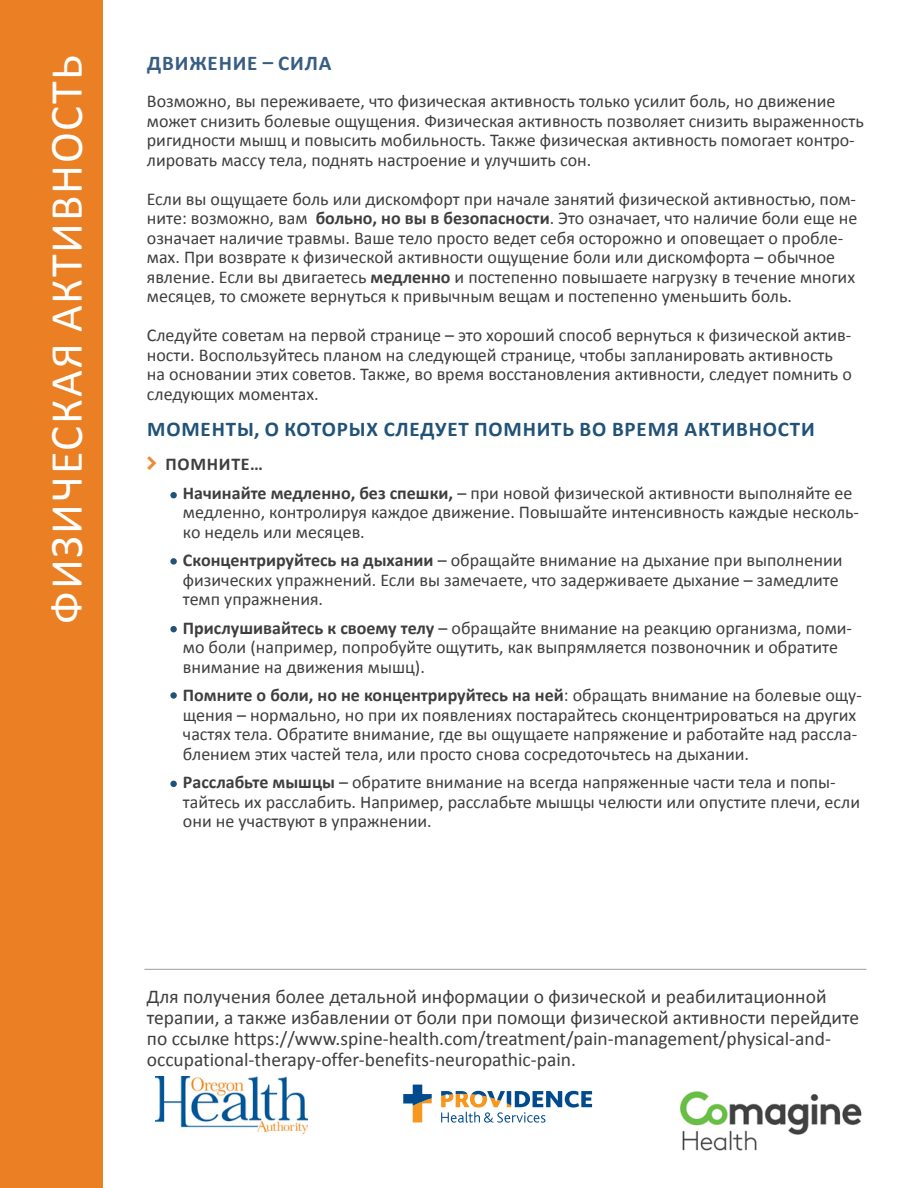
<style>
.page{position:relative;width:918px;height:1188px;background:#fff}
.page>*{position:absolute;margin:0;border:0;box-sizing:border-box;transform-origin:0 0}
.t1{font:46.5px "Calibri";letter-spacing:.04em;color:#fff}
.t2{font:700 21px "Calibri";letter-spacing:.04em;color:#215278}
.t3{font:700 21px "Calibri";letter-spacing:.04em;color:#375d82}
.t4{font:19.5px/21px "Calibri";color:#3e3e3f}
.t5{font:18px/19.5px "Calibri";color:#3e3e3f}
.t6{font:700 18px "Calibri";letter-spacing:.04em;color:#3e3e3f}
.s1{font-weight:700}
</style>
<div class="page">
<hr style="left:144px;top:969px;width:722px;height:1px;background:#9c9c9d">
<img style="left:155px;top:1077px;width:152px;height:57px">
<svg style="left:403px;top:1085px;width:189px;height:38px"></svg>
<div style="left:0;top:0;width:102px;height:1188px;background:#ea8023"></div>
<div style="left:170px;top:492px;width:7px;height:6px;background:#215278;border-radius:50%"></div>
<div style="left:170px;top:558px;width:7px;height:7px;background:#215278;border-radius:50%"></div>
<div style="left:170px;top:626px;width:7px;height:6px;background:#215278;border-radius:50%"></div>
<svg style="left:170px;top:692px;width:7px;height:7px"></svg>
<div style="left:170px;top:781px;width:7px;height:6px;background:#215278;border-radius:50%"></div>
<img style="left:680px;top:1091px;width:182px;height:60px">
<p class="t1" style="left:38px;top:624px;width:570px;rotate:-90deg">ФИЗИЧЕСКАЯ АКТИВНОСТЬ</p>
<p class="t3" style="left:147px;top:50px;width:186px">ДВИЖЕНИЕ – СИЛА</p>
<p class="t5" style="left:147px;top:91px;width:719px">Возможно, вы переживаете, что физическая активность только усилит боль, но движение может снизить болевые ощущения. Физическая активность позволяет снизить выраженность ригидности мышц и повысить мобильность. Также физическая активность помогает контро&shy;лировать массу тела, поднять настроение и улучшить сон.</p>
<p class="t5" style="left:147px;top:188px;width:712px">Если вы ощущаете боль или дискомфорт при начале занятий физической активностью, пом&shy;ните: возможно, вам <span class="s1">больно, но вы в безопасности</span>. Это означает, что наличие боли еще не означает наличие травмы. Ваше тело просто ведет себя осторожно и оповещает о пробле&shy;мах. При возврате к физической активности ощущение боли или дискомфорта – обычное явление. Если вы двигаетесь <span class="s1">медленно</span> и постепенно повышаете нагрузку в течение многих месяцев, то сможете вернуться к привычным вещам и постепенно уменьшить боль.</p>
<p class="t5" style="left:147px;top:325px;width:706px">Следуйте советам на первой странице – это хороший способ вернуться к физической актив&shy;ности. Воспользуйтесь планом на следующей странице, чтобы запланировать активность на основании этих советов. Также, во время восстановления активности, следует помнить о следующих моментах.</p>
<p class="t2" style="left:147px;top:416px;width:669px">МОМЕНТЫ, О КОТОРЫХ СЛЕДУЕТ ПОМНИТЬ ВО ВРЕМЯ АКТИВНОСТИ</p>
<p class="t6" style="left:165px;top:453px;width:99px">ПОМНИТЕ…</p>
<p class="t5" style="left:183px;top:482px;width:678px"><span class="s1">Начинайте медленно, без спешки,</span> – при новой физической активности выполняйте ее медленно, контролируя каждое движение. Повышайте интенсивность каждые несколь&shy;ко недель или месяцев.</p>
<p class="t5" style="left:183px;top:550px;width:661px"><span class="s1">Сконцентрируйтесь на дыхании</span> – обращайте внимание на дыхание при выполнении физических упражнений. Если вы замечаете, что задерживаете дыхание – замедлите темп упражнения.</p>
<p class="t5" style="left:183px;top:617px;width:671px"><span class="s1">Прислушивайтесь к своему телу</span> – обращайте внимание на реакцию организма, поми&shy;мо боли (например, попробуйте ощутить, как выпрямляется позвоночник и обратите внимание на движения мышц).</p>
<p class="t5" style="left:183px;top:685px;width:680px"><span class="s1">Помните о боли, но не концентрируйтесь на ней</span>: обращать внимание на болевые ощу&shy;щения – нормально, но при их появлениях постарайтесь сконцентрироваться на других частях тела. Обратите внимание, где вы ощущаете напряжение и работайте над рассла&shy;блением этих частей тела, или просто снова сосредоточьтесь на дыхании.</p>
<p class="t5" style="left:183px;top:772px;width:679px"><span class="s1">Расслабьте мышцы</span> – обратите внимание на всегда напряженные части тела и попы&shy;тайтесь их расслабить. Например, расслабьте мышцы челюсти или опустите плечи, если они не участвуют в упражнении.</p>
<p class="t4" style="left:147px;top:985px;width:714px">Для получения более детальной информации о физической и реабилитационной терапии, а также избавлении от боли при помощи физической активности перейдите по ссылке https://www.spine-health.com/treatment/pain-management/physical-and&shy;occupational-therapy-offer-benefits-neuropathic-pain.</p>
</div>
